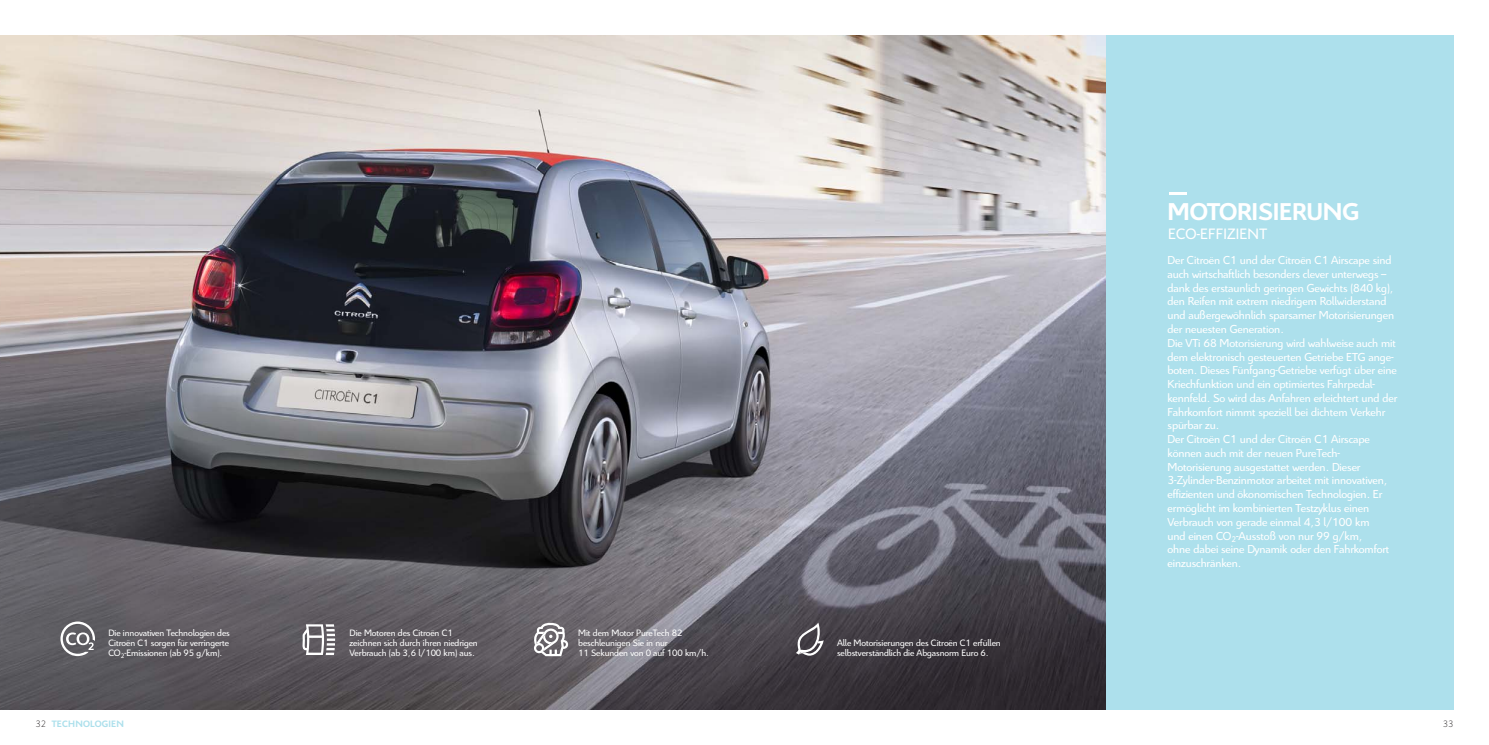
<style>
.page{position:relative;width:1489px;height:745px;background:#fff}
.page>*{position:absolute;margin:0;border:0;box-sizing:border-box;transform-origin:0 0}
.t1{font:700 26.25px "Citroen";letter-spacing:-.005em;color:#fff}
.t2{font:16.25px "Citroen";letter-spacing:.015em;color:#fff}
.t3{font:12.5px/13.8px "Citroen";letter-spacing:-.005em;color:#fff}
.t4{font:10px/10px "Citroen";letter-spacing:-.005em;color:#fff}
.t5{font:700 10px "Citroen";letter-spacing:.02em;color:#ade0ec}
.t6{font:300 10px "Citroen HPS";color:#231f20}
.s1{font-family:"Citroen HPS";font-weight:300;color:#231f20}
</style>
<div class="page">
<img style="left:0;top:35px;width:1106px;height:674px">
<div style="left:1106px;top:35px;width:347px;height:674px;background:#ade0ec"></div>
<hr style="left:1169px;top:192px;width:17px;height:3px;background:#fff">
<svg style="left:793px;top:622px;width:30px;height:33px"></svg>
<svg style="left:60px;top:621px;width:35px;height:34px"></svg>
<svg style="left:302px;top:624px;width:33px;height:30px"></svg>
<svg style="left:533px;top:622px;width:35px;height:33px"></svg>
<h1 class="t1" style="left:1167px;top:201px;width:193px">MOTORISIERUNG</h1>
<h2 class="t2" style="left:1168px;top:227px;width:100px">ECO-EFFIZIENT</h2>
<p class="t4" style="left:108px;top:628px;width:123px;text-align:justify">Die innovativen Technologien des Citroën C1 sorgen für verringerte CO<sub>2</sub>-Emissionen (ab 95 g/km).</p>
<p class="t4" style="left:349px;top:628px;width:130px">Die Motoren des Citroën C1 zeichnen sich durch ihren niedrigen<br>Verbrauch (ab 3,6 l/100 km) aus.</p>
<p class="t4" style="left:578px;top:628px;width:132px">Mit dem Motor PureTech 82 beschleunigen Sie in nur<br>11 Sekunden von 0 auf 100 km/h.</p>
<p class="t4" style="left:837px;top:638px;width:165px">Alle Motorisierungen des Citroën C1 erfüllen selbstverständlich die Abgasnorm Euro 6.</p>
<p class="t3" style="left:1167px;top:254px;width:231px">Der Citroën C1 und der Citroën C1 Airscape sind auch wirtschaftlich besonders clever unterwegs – dank des erstaunlich geringen Gewichts (840 kg), den Reifen mit extrem niedrigem Rollwiderstand und außergewöhnlich sparsamer Motorisierungen der neuesten Generation.<br>Die VTi 68 Motorisierung wird wahlweise auch mit dem elektronisch gesteuerten Getriebe ETG ange&shy;boten. Dieses Fünfgang-Getriebe verfügt über eine Kriechfunktion und ein optimiertes Fahrpedal&shy;kennfeld. So wird das Anfahren erleichtert und der Fahrkomfort nimmt speziell bei dichtem Verkehr spürbar zu.<br>Der Citroën C1 und der Citroën C1 Airscape können auch mit der neuen PureTech-Motorisierung ausgestattet werden. Dieser 3-Zylinder-Benzinmotor arbeitet mit innovativen, effizienten und ökonomischen Technologien. Er ermöglicht im kombinierten Testzyklus einen Verbrauch von gerade einmal 4,3 l/100 km<br>und einen CO<sub>2</sub>-Ausstoß von nur 99 g/km,<br>ohne dabei seine Dynamik oder den Fahrkomfort einzuschränken.</p>
<p class="t5" style="left:35px;top:719px;width:90px"><span class="s1">32</span> TECHNOLOGIEN</p>
<p class="t6" style="left:1442px;top:719px;width:12px">33</p>
</div>
